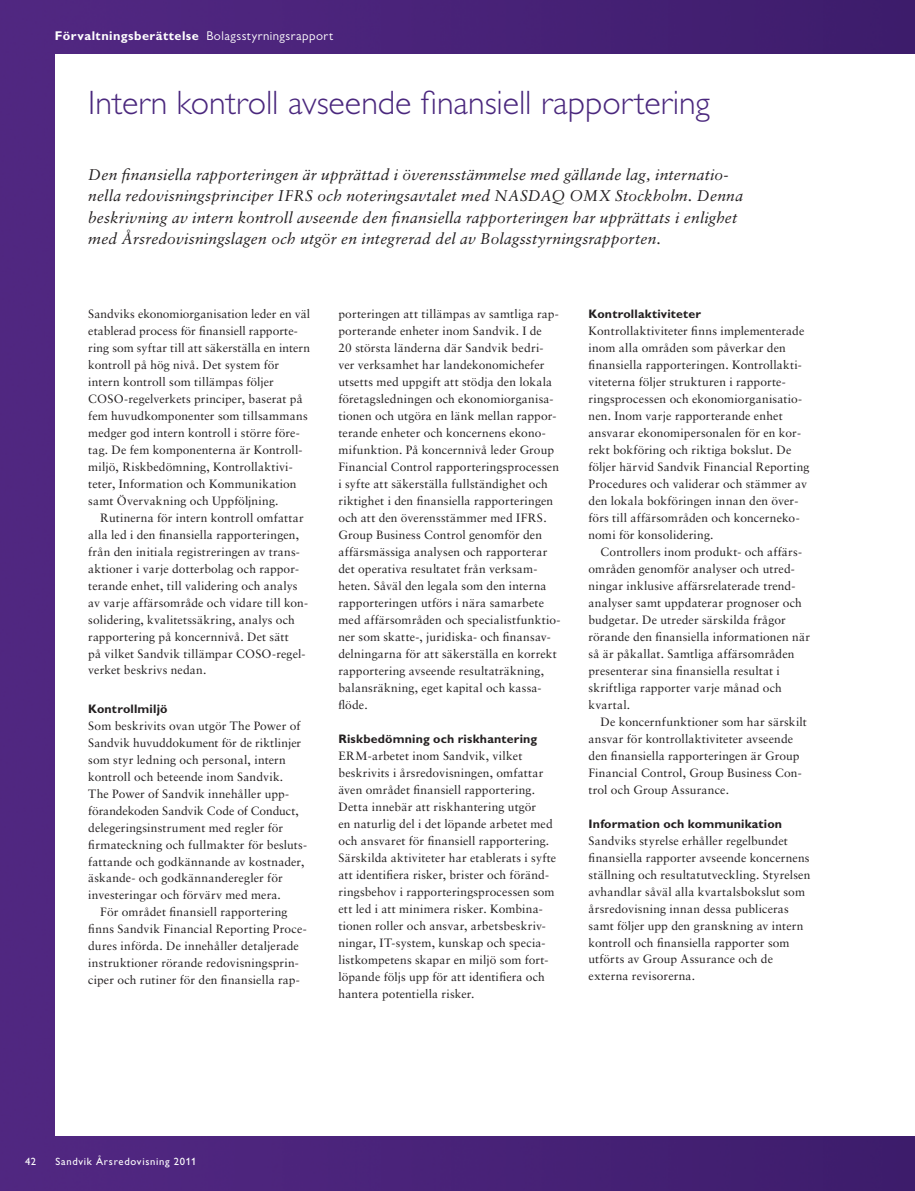
<style>
.page{position:relative;width:915px;height:1191px;background:#fff}
.page>*{position:absolute;margin:0;border:0;box-sizing:border-box;transform-origin:0 0}
.t1{font:300 33.9px "Gill Alt One";color:#4a277d}
.t2{font:italic 15.6px/21.1px "Sabon";letter-spacing:.01em;color:#231f20}
.t3{font:700 12.75px "Gill Alt One";letter-spacing:.035em;color:#fff}
.t4{font:700 12.45px "Gill Alt One";letter-spacing:.015em;color:#231f20}
.t5{font:12px/17px "Sabon";letter-spacing:.01em;color:#231f20}
.t6{font:10.65px "Gill Alt One";letter-spacing:.07em;color:#fff}
.s1{font-weight:400}
</style>
<div class="page">
<img style="left:0;top:0;width:914px;height:1190px">
<div style="left:55px;top:55px;width:859px;height:1081px;background:#fff"></div>
<p class="t3" style="left:55px;top:31px;width:279px">Förvaltningsberättelse <span class="s1">Bolagsstyrningsrapport</span></p>
<h1 class="t1" style="left:88px;top:90px;width:623px">Intern kontroll avseende finansiell rapportering</h1>
<p class="t2" style="left:88px;top:165px;width:656px">Den finansiella rapporteringen är upprättad i överensstämmelse med gällande lag, internatio&shy;nella redovisningsprinciper IFRS och noteringsavtalet med NASDAQ OMX Stockholm. Denna beskrivning av intern kontroll avseende den finansiella rapporteringen har upprättats i enlighet med Årsredovisnings lagen och utgör en integrerad del av Bolagsstyrningsrapporten.</p>
<p class="t5" style="left:88px;top:306px;width:223px">Sandviks ekonomiorganisation leder en väl etablerad process för finansiell rapporte&shy;ring som syftar till att säkerställa en intern kontroll på hög nivå. Det system för intern kontroll som tillämpas följer COSO-regelverkets principer, baserat på fem huvudkomponenter som tillsammans medger god intern kontroll i större före&shy;tag. De fem komponenterna är Kontroll&shy;miljö, Riskbedömning, Kontrollaktivi&shy;teter, Information och Kommunikation samt Övervakning och Uppföljning.</p>
<p class="t5" style="left:88px;top:510px;width:221px;text-indent:12px">Rutinerna för intern kontroll omfattar alla led i den finansiella rapporteringen, från den initiala registreringen av trans&shy;aktioner i varje dotterbolag och rappor&shy;terande enhet, till validering och analys av varje affärsområde och vidare till kon&shy;solidering, kvalitetssäkring, analys och rapportering på koncernnivå. Det sätt<br>på vilket Sandvik tillämpar COSO-regel&shy;verket beskrivs nedan.</p>
<p class="t4" style="left:88px;top:704px;width:81px">Kontrollmiljö</p>
<p class="t5" style="left:88px;top:718px;width:213px">Som beskrivits ovan utgör The Power of</p>
<p class="t5" style="left:88px;top:735px;width:214px">Sandvik huvuddokument för de riktlinjer</p>
<p class="t5" style="left:88px;top:752px;width:199px">som styr ledning och personal, intern</p>
<p class="t5" style="left:88px;top:769px;width:196px">kontroll och beteende inom Sandvik.</p>
<p class="t5" style="left:88px;top:786px;width:202px">The Power of Sandvik innehåller upp-</p>
<p class="t5" style="left:88px;top:803px;width:212px">förandekoden Sandvik Code of Conduct,</p>
<p class="t5" style="left:88px;top:820px;width:196px">dele geringsinstrument med regler för</p>
<p class="t5" style="left:88px;top:837px;width:220px">firmateckning och fullmakter för besluts-</p>
<p class="t5" style="left:88px;top:854px;width:218px">fattande och godkännande av kostnader,</p>
<p class="t5" style="left:88px;top:871px;width:196px">äskande- och godkännanderegler för</p>
<p class="t5" style="left:88px;top:888px;width:194px">investeringar och förvärv med mera.</p>
<p class="t5" style="left:100px;top:904px;width:189px">För området finansiell rapportering</p>
<p class="t5" style="left:88px;top:921px;width:220px">finns Sandvik Financial Reporting Proce-</p>
<p class="t5" style="left:88px;top:938px;width:212px">dures införda. De innehåller detaljerade</p>
<p class="t5" style="left:88px;top:955px;width:212px">instruktioner rörande redovisningsprin-</p>
<p class="t5" style="left:88px;top:972px;width:213px">ciper och rutiner för den finansiella rap-</p>
<p class="t5" style="left:338px;top:307px;width:223px">porteringen att tillämpas av samtliga rap&shy;porterande enheter inom Sandvik. I de<br>20 största länderna där Sandvik bedri&shy;ver verksamhet har landekonomichefer utsetts med uppgift att stödja den lokala företagsledningen och ekonomiorganisa&shy;tionen och utgöra en länk mellan rappor&shy;terande enheter och koncernens ekono&shy;mifunktion. På koncernnivå leder Group Financial Control rapporteringsprocessen i syfte att säkerställa fullständighet och riktighet i den finansiella rapporteringen och att den överensstämmer med IFRS.<br>Group Business Control genomför den affärsmässiga analysen och rapporterar det operativa resultatet från verksam&shy;heten. Såväl den legala som den interna rapporteringen utförs i nära samarbete med affärsområden och specialistfunktio&shy;ner som skatte-, juridiska- och finansav&shy;delningarna för att säkerställa en korrekt rapportering avseende resultaträkning, balansräkning, eget kapital och kassa&shy;flöde.</p>
<p class="t4" style="left:338px;top:734px;width:200px">Riskbedömning och riskhantering</p>
<p class="t5" style="left:338px;top:748px;width:219px">ERM-arbetet inom Sandvik, vilket beskrivits i årsredovisningen, omfattar även området finansiell rapportering.<br>Detta innebär att riskhantering utgör<br>en naturlig del i det löpande arbetet med och ansvaret för finansiell rapportering.<br>Särskilda aktiviteter har etablerats i syfte att identifiera risker, brister och föränd&shy;ringsbehov i rapporteringsprocessen som ett led i att minimera risker. Kombina&shy;tionen roller och ansvar, arbetsbeskriv&shy;ningar, IT-system, kunskap och specia&shy;listkompetens skapar en miljö som fort&shy;löpande följs upp för att identifiera och hantera potentiella risker.</p>
<p class="t4" style="left:588px;top:309px;width:114px">Kontrollaktiviteter</p>
<p class="t5" style="left:588px;top:323px;width:222px">Kontrollaktiviteter finns implementerade inom alla områden som påverkar den finansiella rapporteringen. Kontrollakti&shy;viteterna följer strukturen i rapporte&shy;ringsprocessen och ekonomiorganisatio&shy;nen. Inom varje rapporterande enhet ansvarar ekonomipersonalen för en kor&shy;rekt bokföring och riktiga bokslut. De följer härvid Sandvik Financial Reporting Procedures och validerar och stämmer av den lokala bokföringen innan den över&shy;förs till affärsområden och koncerneko&shy;nomi för konsolidering.</p>
<p class="t5" style="left:588px;top:544px;width:223px;text-indent:12px">Controllers inom produkt- och affärs&shy;områden genomför analyser och utred&shy;ningar inklusive affärsrelaterade trend&shy;analyser samt uppdaterar prognoser och budgetar. De utreder särskilda frågor rörande den finansiella informationen när så är påkallat. Samtliga affärsområden presenterar sina finansiella resultat i skriftliga rapporter varje månad och kvartal.</p>
<p class="t5" style="left:588px;top:714px;width:220px;text-indent:12px">De koncernfunktioner som har särskilt ansvar för kontrollaktiviteter avseende den finansiella rapporteringen är Group Financial Control, Group Business Con&shy;trol och Group Assurance.</p>
<p class="t4" style="left:588px;top:818px;width:195px">Information och kommunikation</p>
<p class="t5" style="left:588px;top:833px;width:223px">Sandviks styrelse erhåller regelbundet finansiella rapporter avseende koncernens ställning och resultatutveckling. Styrelsen avhandlar såväl alla kvartalsbokslut som årsredovisning innan dessa publiceras samt följer upp den granskning av intern kontroll och finansiella rapporter som utförts av Group Assurance och de externa revisorerna.</p>
<p class="t6" style="left:25px;top:1157px;width:12px">42</p>
<p class="t6" style="left:55px;top:1157px;width:143px">Sandvik Årsredovisning 2011</p>
</div>
